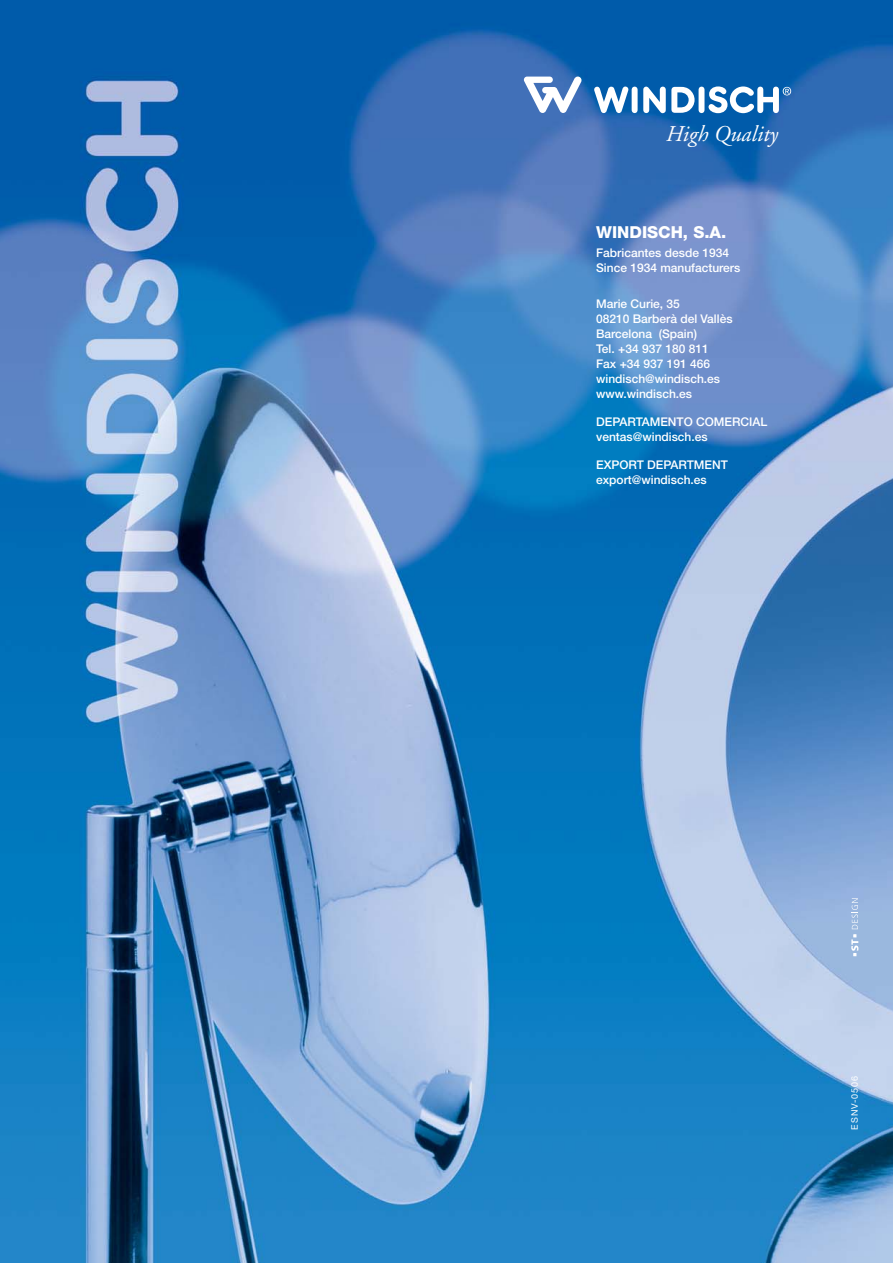
<style>
.page{position:relative;width:893px;height:1263px;background:#fff}
.page>*{position:absolute;margin:0;border:0;box-sizing:border-box;transform-origin:0 0}
.t1{font:italic 22.5px "Adobe Garamond";color:#fff}
.t2{font:800 16.5px "Helvetica Neue";color:#fff}
.t3{font:500 12px/15px "Helvetica Neue";color:#fff}
.t4{font:9px "Helvetica Neue";letter-spacing:.1em;color:#fff}
</style>
<div class="page">
<img style="left:0;top:0;width:893px;height:1263px">
<svg style="left:594px;top:87px;width:34px;height:26px"></svg>
<div style="left:632px;top:87px;width:6px;height:26px;background:#fff;border-radius:3px"></div>
<svg style="left:643px;top:87px;width:52px;height:26px"></svg>
<div style="left:699px;top:87px;width:5px;height:26px;background:#fff;border-radius:3px"></div>
<svg style="left:524px;top:77px;width:57px;height:36px"></svg>
<svg style="left:708px;top:86px;width:83px;height:27px"></svg>
<svg style="left:851px;top:935px;width:7px;height:21px"></svg>
<svg style="left:852px;top:898px;width:6px;height:31px"></svg>
<h1 class="t1" style="left:665px;top:124px;width:113px">High Quality</h1>
<h2 class="t2" style="left:596px;top:226px;width:132px">WINDISCH, S.A.</h2>
<p class="t3" style="left:596px;top:246px;width:146px">Fabricantes desde 1934<br>Since 1934 manufacturers</p>
<p class="t3" style="left:596px;top:298px;width:138px">Marie Curie, 35<br>08210 Barberà del Vallès<br>Barcelona (Spain)<br>Tel. +34 937 180 811<br>Fax +34 937 191 466 windisch@windisch.es www.windisch.es</p>
<p class="t3" style="left:596px;top:415px;width:173px">DEPARTAMENTO COMERCIAL ventas@windisch.es</p>
<p class="t3" style="left:596px;top:458px;width:133px">EXPORT DEPARTMENT export@windisch.es</p>
<p class="t4" style="left:851px;top:1129px;width:55px;rotate:-90deg">ESNV-0506</p>
</div>
